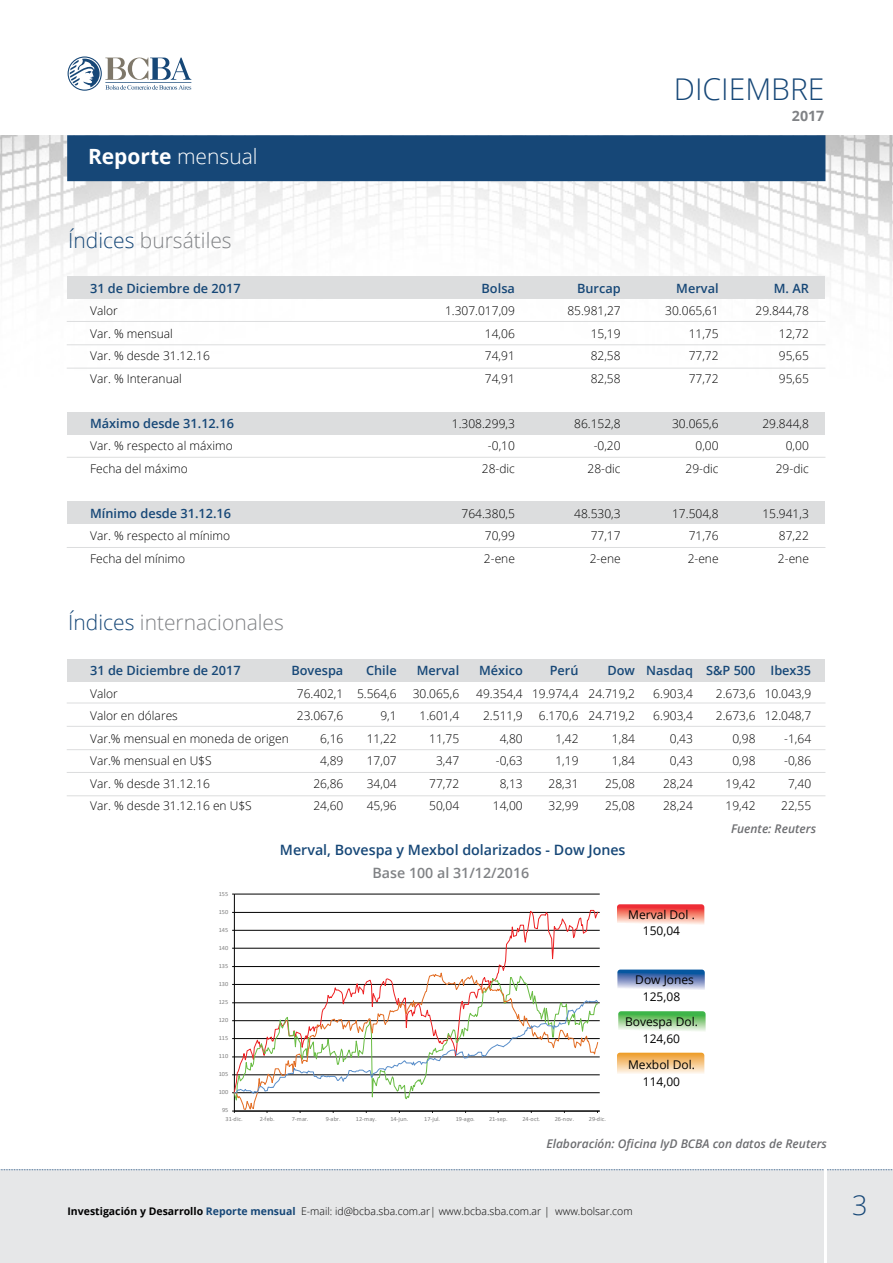
<style>
.page{position:relative;width:893px;height:1263px;background:#fff}
.page>*{position:absolute;margin:0;border:0;box-sizing:border-box;transform-origin:0 0}
.t1{font:300 30px "Open Sans";color:#164777}
.t2{font:300 27px "Open Sans";color:#164777}
.t3{font:300 21px "Open Sans";color:#808285}
.t4{font:700 21px "Open Sans";color:#fff}
.t5{font:600 14.25px "Open Sans";color:#164777}
.t6{font:600 14.25px "Open Sans";color:#808285}
.t7{font:700 14.25px "Open Sans";color:#808285}
.t8{font:600 12.75px "Open Sans";color:#164777}
.t9{font:300 12px/22.5px "Open Sans";color:#000;text-align:right}
.t10{font:12px/16.5px "Open Sans";color:#000;text-align:center}
.t11{font:italic 600 12px "Open Sans";color:#6d6e71}
.t12{font:300 10.5px "Open Sans";color:#000}
.t13{font:6.3px "Calibri";letter-spacing:-.005em;color:#818181}
.s1{font-weight:300}
.s2{color:#164777}
.s3{font-weight:700}
.s4{font-weight:700;color:#164777}
</style>
<div class="page">
<img style="left:0;top:135px;width:893px;height:413px">
<div style="left:67px;top:135px;width:758px;height:46px;background:#164777"></div>
<svg style="left:67px;top:56px;width:35px;height:35px"></svg>
<svg style="left:68px;top:56px;width:34px;height:35px"></svg>
<svg style="left:70px;top:58px;width:121px;height:32px"></svg>
<div style="left:0;top:1170px;width:893px;height:93px;background:#e6e7e8"></div>
<svg style="left:0;top:1169px;width:893px;height:1px"></svg>
<hr style="left:824px;top:1124px;width:3px;height:139px;background:#fff">
<div style="left:67px;top:276px;width:757px;height:22px;background:#dcddde"></div>
<div style="left:67px;top:412px;width:757px;height:23px;background:#dcddde"></div>
<div style="left:67px;top:501px;width:757px;height:23px;background:#dcddde"></div>
<div style="left:67px;top:660px;width:757px;height:22px;background:#dcddde"></div>
<svg style="left:617px;top:1053px;width:87px;height:21px"></svg>
<svg style="left:618px;top:1011px;width:88px;height:20px"></svg>
<svg style="left:617px;top:969px;width:88px;height:21px"></svg>
<svg style="left:617px;top:904px;width:87px;height:21px"></svg>
<hr style="left:234px;top:894px;width:366px;height:1px;background:#010101">
<hr style="left:234px;top:912px;width:366px;height:1px;background:#010101">
<hr style="left:234px;top:930px;width:366px;height:1px;background:#010101">
<hr style="left:234px;top:948px;width:366px;height:1px;background:#010101">
<hr style="left:234px;top:966px;width:366px;height:1px;background:#010101">
<hr style="left:234px;top:984px;width:366px;height:1px;background:#010101">
<hr style="left:234px;top:1002px;width:366px;height:1px;background:#010101">
<hr style="left:234px;top:1020px;width:366px;height:1px;background:#010101">
<hr style="left:234px;top:1038px;width:366px;height:1px;background:#010101">
<hr style="left:234px;top:1057px;width:366px;height:1px;background:#010101">
<hr style="left:234px;top:1074px;width:366px;height:1px;background:#010101">
<hr style="left:234px;top:1092px;width:366px;height:1px;background:#010101">
<hr style="left:234px;top:894px;width:1px;height:217px;background:#010101">
<hr style="left:234px;top:1111px;width:366px;height:1px;background:#010101">
<svg style="left:232px;top:909px;width:367px;height:204px"></svg>
<hr style="left:67px;top:321px;width:758px;height:1px;background:#dcddde">
<hr style="left:67px;top:703px;width:758px;height:1px;background:#dcddde">
<hr style="left:67px;top:772px;width:758px;height:1px;background:#dcddde">
<hr style="left:67px;top:344px;width:758px;height:1px;background:#dcddde">
<hr style="left:67px;top:726px;width:758px;height:1px;background:#dcddde">
<hr style="left:67px;top:795px;width:758px;height:1px;background:#dcddde">
<hr style="left:67px;top:368px;width:758px;height:1px;background:#dcddde">
<hr style="left:67px;top:457px;width:758px;height:1px;background:#dcddde">
<hr style="left:67px;top:547px;width:758px;height:1px;background:#dcddde">
<hr style="left:67px;top:749px;width:758px;height:1px;background:#dcddde">
<h3 class="t4" style="left:88px;top:141px;width:171px">Reporte <span class="s1">mensual</span></h3>
<h1 class="t1" style="left:674px;top:68px;width:152px">diciembre</h1>
<p class="t7" style="left:792px;top:105px;width:34px">2017</p>
<h3 class="t3" style="left:68px;top:226px;width:165px"><span class="s2">Índices</span> bursátiles</h3>
<p class="t8" style="left:90px;top:279px;width:152px">31 de Diciembre de 2017</p>
<p class="t9" style="left:90px;top:299px;width:121px;text-align:left">Valor<br>Var. % mensual<br>Var. % desde 31.12.16<br>Var. % Interanual</p>
<p class="t8" style="left:90px;top:414px;width:145px">Máximo desde 31.12.16</p>
<p class="t9" style="left:90px;top:434px;width:144px;text-align:left">Var. % respecto al máximo<br>Fecha del máximo</p>
<p class="t8" style="left:90px;top:504px;width:143px">Mínimo desde 31.12.16</p>
<p class="t9" style="left:90px;top:524px;width:142px;text-align:left">Var. % respecto al mínimo<br>Fecha del mínimo</p>
<p class="t8" style="left:482px;top:279px;width:35px">Bolsa</p>
<p class="t9" style="left:485px;top:299px;width:32px;text-align:justify;text-indent:-40px">1.307.017,09<br>14,06<br>74,91<br>74,91</p>
<p class="t9" style="left:452px;top:412px;width:65px">1.308.299,3 -0,10<br>28-dic</p>
<p class="t9" style="left:484px;top:502px;width:32px;text-align:justify;text-indent:-22px">764.380,5<br>70,99<br>2-ene</p>
<p class="t8" style="left:577px;top:279px;width:45px">Burcap</p>
<p class="t9" style="left:591px;top:299px;width:32px;text-align:justify;text-indent:-23px">85.981,27<br>15,19<br>82,58<br>82,58</p>
<p class="t9" style="left:574px;top:412px;width:48px">86.152,8 -0,20<br>28-dic</p>
<p class="t9" style="left:590px;top:502px;width:32px;text-align:justify;text-indent:-16px">48.530,3<br>77,17<br>2-ene</p>
<p class="t8" style="left:676px;top:279px;width:44px">Merval</p>
<p class="t9" style="left:689px;top:299px;width:31px;text-align:justify;text-indent:-23px">30.065,61<br>11,75<br>77,72<br>77,72</p>
<p class="t9" style="left:672px;top:412px;width:48px">30.065,6<br>0,00<br>29-dic</p>
<p class="t9" style="left:688px;top:502px;width:32px;text-align:justify;text-indent:-16px">17.504,8<br>71,76<br>2-ene</p>
<p class="t8" style="left:774px;top:279px;width:37px">M. AR</p>
<p class="t9" style="left:779px;top:299px;width:32px;text-align:justify;text-indent:-23px">29.844,78<br>12,72<br>95,65<br>95,65</p>
<p class="t9" style="left:762px;top:412px;width:48px">29.844,8<br>0,00<br>29-dic</p>
<p class="t9" style="left:778px;top:502px;width:32px;text-align:justify;text-indent:-16px">15.941,3<br>87,22<br>2-ene</p>
<h3 class="t3" style="left:68px;top:608px;width:217px"><span class="s2">Índices</span> internacionales</h3>
<p class="t8" style="left:90px;top:662px;width:152px">31 de Diciembre de 2017</p>
<p class="t9" style="left:90px;top:682px;width:200px;text-align:left">Valor<br>Valor en dólares<br>Var.% mensual en moneda de origen<br>Var.% mensual en U$S<br>Var. % desde 31.12.16<br>Var. % desde 31.12.16 en U$S</p>
<p class="t8" style="left:291px;top:662px;width:53px">Bovespa</p>
<p class="t9" style="left:297px;top:682px;width:48px">76.402,1<br>23.067,6<br>6,16<br>4,89<br>26,86<br>24,60</p>
<p class="t8" style="left:366px;top:662px;width:32px">Chile</p>
<p class="t9" style="left:357px;top:682px;width:41px">5.564,6<br>9,1<br>11,22<br>17,07<br>34,04<br>45,96</p>
<p class="t8" style="left:417px;top:662px;width:44px">Merval</p>
<p class="t9" style="left:413px;top:682px;width:48px">30.065,6<br>1.601,4<br>11,75<br>3,47<br>77,72<br>50,04</p>
<p class="t8" style="left:479px;top:662px;width:45px">México</p>
<p class="t9" style="left:476px;top:682px;width:48px">49.354,4<br>2.511,9<br>4,80 -0,63<br>8,13<br>14,00</p>
<p class="t8" style="left:550px;top:662px;width:30px">Perú</p>
<p class="t9" style="left:532px;top:682px;width:48px">19.974,4<br>6.170,6<br>1,42<br>1,19<br>28,31<br>32,99</p>
<p class="t8" style="left:607px;top:662px;width:29px">Dow</p>
<p class="t9" style="left:588px;top:682px;width:48px">24.719,2<br>24.719,2<br>1,84<br>1,84<br>25,08<br>25,08</p>
<p class="t8" style="left:646px;top:662px;width:48px">Nasdaq</p>
<p class="t9" style="left:653px;top:682px;width:41px">6.903,4<br>6.903,4<br>0,43<br>0,43<br>28,24<br>28,24</p>
<p class="t13" style="left:219px;top:889px;width:11px">155</p>
<p class="t5" style="left:280px;top:840px;width:347px">Merval, Bovespa y Mexbol dolarizados - Dow Jones</p>
<p class="t6" style="left:372px;top:863px;width:158px">Base 100 al 31/12/2016</p>
<p class="t8" style="left:706px;top:662px;width:51px">S&amp;P 500</p>
<p class="t9" style="left:716px;top:682px;width:41px">2.673,6<br>2.673,6<br>0,98<br>0,98<br>19,42<br>19,42</p>
<p class="t8" style="left:770px;top:662px;width:42px">Ibex35</p>
<p class="t9" style="left:765px;top:682px;width:48px">10.043,9<br>12.048,7 -1,64 -0,86<br>7,40<br>22,55</p>
<p class="t11" style="left:731px;top:820px;width:86px">Fuente: Reuters</p>
<p class="t13" style="left:219px;top:907px;width:11px">150</p>
<p class="t13" style="left:219px;top:925px;width:11px">145</p>
<p class="t13" style="left:219px;top:943px;width:11px">140</p>
<p class="t13" style="left:219px;top:961px;width:11px">135</p>
<p class="t13" style="left:219px;top:979px;width:11px">130</p>
<p class="t13" style="left:219px;top:997px;width:11px">125</p>
<p class="t13" style="left:219px;top:1016px;width:11px">120</p>
<p class="t13" style="left:219px;top:1034px;width:11px">115</p>
<p class="t13" style="left:219px;top:1052px;width:11px">110</p>
<p class="t13" style="left:219px;top:1070px;width:11px">105</p>
<p class="t13" style="left:219px;top:1088px;width:11px">100</p>
<p class="t13" style="left:222px;top:1106px;width:8px">95</p>
<p class="t13" style="left:226px;top:1114px;width:19px">31-dic.</p>
<p class="t13" style="left:260px;top:1114px;width:16px">2-feb.</p>
<p class="t13" style="left:292px;top:1114px;width:18px">7-mar.</p>
<p class="t13" style="left:326px;top:1114px;width:16px">9-abr.</p>
<p class="t13" style="left:356px;top:1114px;width:22px">12-may.</p>
<p class="t13" style="left:390px;top:1114px;width:20px">14-jun.</p>
<p class="t13" style="left:424px;top:1114px;width:17px">17-jul.</p>
<p class="t13" style="left:456px;top:1114px;width:21px">19-ago.</p>
<p class="t13" style="left:489px;top:1114px;width:20px">21-sep.</p>
<p class="t13" style="left:522px;top:1114px;width:19px">24-oct.</p>
<p class="t13" style="left:555px;top:1114px;width:21px">26-nov.</p>
<p class="t13" style="left:589px;top:1114px;width:19px">29-dic.</p>
<p class="t10" style="left:628px;top:906px;width:68px">Merval Dol .<br>150,04</p>
<p class="t10" style="left:635px;top:971px;width:60px">Dow Jones<br>125,08</p>
<p class="t10" style="left:625px;top:1013px;width:74px">Bovespa Dol.<br>124,60</p>
<p class="t10" style="left:628px;top:1056px;width:68px">Mexbol Dol.<br>114,00</p>
<p class="t11" style="left:546px;top:1135px;width:282px">Elaboración: Oficina IyD BCBA con datos de Reuters</p>
<p class="t12" style="left:68px;top:1204px;width:567px"><span class="s3">Investigación y Desarrollo</span> <span class="s4">Reporte mensual</span> E-mail: id@bcba.sba.com.ar| www.bcba.sba.com.ar | www.bolsar.com</p>
<h2 class="t2" style="left:852px;top:1187px;width:17px">3</h2>
</div>
